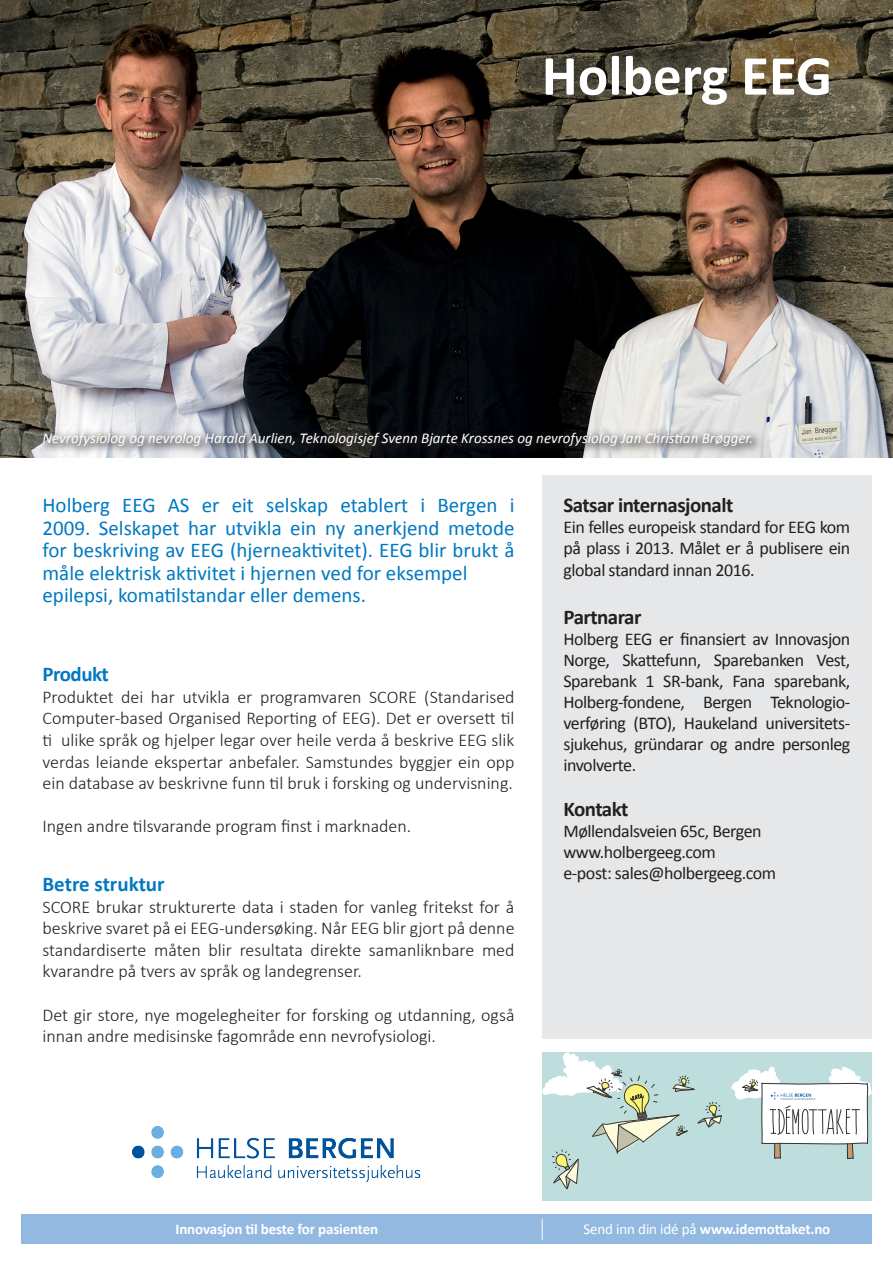
<style>
.page{position:relative;width:893px;height:1263px;background:#fff}
.page>*{position:absolute;margin:0;border:0;box-sizing:border-box;transform-origin:0 0}
.t1{font:700 57px "Calibri";color:#fff}
.t2{font:21px/22.5px "Calibri";color:#0079c2;text-align:justify}
.t3{font:700 21px "Calibri";letter-spacing:-.025em;color:#231f20}
.t4{font:700 21px "Calibri";letter-spacing:-.005em;color:#0079c2}
.t5{font:700 21px "Calibri";letter-spacing:-.025em;color:#0079c2}
.t6{font:300 18px/21.6px "Calibri";color:#231f20;text-align:justify}
.t7{font:18px/21px "Calibri";letter-spacing:-.025em;color:#231f20;text-align:justify}
.t8{font:italic 15px "Calibri";color:#fff}
.t9{font:700 15px "Calibri";letter-spacing:-.01em;color:#fff}
.s1{font-weight:400}
</style>
<div class="page">
<img style="left:0;top:0;width:893px;height:457px">
<div style="left:37px;top:427px;width:727px;height:31px;background:#231f20;opacity:.46"></div>
<div style="left:542px;top:1052px;width:330px;height:148px;background:#bddedc"></div>
<svg style="left:542px;top:1052px;width:180px;height:137px"></svg>
<svg style="left:731px;top:1067px;width:141px;height:92px"></svg>
<div style="left:542px;top:475px;width:330px;height:564px;background:#e6e7e9"></div>
<div style="left:21px;top:1214px;width:851px;height:30px;background:#94b9e1"></div>
<svg style="left:542px;top:1218px;width:1px;height:22px"></svg>
<img style="left:133px;top:1126px;width:288px;height:56px">
<p class="t1" style="left:542px;top:39px;width:292px">Holberg EEG</p>
<p class="t8" style="left:43px;top:428px;width:712px">Nevrofysiolog og nevrolog Harald Aurlien, Teknologisjef Svenn Bjarte Krossnes og nevrofysiolog Jan Christian Brøgger.</p>
<p class="t2" style="left:43px;top:494px;width:473px">Holberg EEG AS er eit selskap etablert i Bergen i 2009. Selskapet har utvikla ein ny anerkjend metode for beskriving av EEG (hjerneaktivitet). EEG blir brukt å måle elektrisk aktivitet i hjernen ved for eksempel</p>
<p class="t2" style="left:43px;top:584px;width:325px">epilepsi, komatilstandar eller demens.</p>
<p class="t5" style="left:43px;top:661px;width:68px">Produkt</p>
<p class="t6" style="left:43px;top:686px;width:474px">Produktet dei har utvikla er programvaren SCORE (Standarised Computer-based Organised Reporting of EEG). Det er oversett til ti ulike språk og hjelper legar over heile verda å beskrive EEG slik verdas leiande ekspertar anbefaler. Samstundes byggjer ein opp ein database av beskrivne funn til bruk i forsking og undervisning.</p>
<p class="t6" style="left:43px;top:815px;width:370px">Ingen andre tilsvarande program finst i marknaden.</p>
<p class="t4" style="left:43px;top:870px;width:124px">Betre struktur</p>
<p class="t6" style="left:43px;top:896px;width:473px">SCORE brukar strukturerte data i staden for vanleg fritekst for å beskrive svaret på ei EEG-undersøking. Når EEG blir gjort på denne standardiserte måten blir resultata direkte samanliknbare med kvarandre på tvers av språk og landegrenser.</p>
<p class="t6" style="left:43px;top:1004px;width:473px">Det gir store, nye mogelegheiter for forsking og utdanning, også innan andre medisinske fagområde enn nevrofysiologi.</p>
<p class="t3" style="left:563px;top:492px;width:171px">Satsar internasjonalt</p>
<p class="t7" style="left:563px;top:516px;width:288px">Ein felles europeisk standard for EEG kom på plass i 2013. Målet er å publisere ein global standard innan 2016.</p>
<p class="t3" style="left:563px;top:603px;width:80px">Partnarar</p>
<p class="t7" style="left:563px;top:628px;width:289px">Holberg EEG er finansiert av Innovasjon Norge, Skattefunn, Sparebanken Vest, Sparebank 1 SR-bank, Fana sparebank, Holberg-fondene, Bergen Teknologio&shy;verføring (BTO), Haukeland universitets&shy;sjukehus, gründarar og andre personleg involverte.</p>
<p class="t3" style="left:563px;top:795px;width:67px">Kontakt</p>
<p class="t7" style="left:563px;top:820px;width:200px">Møllendalsveien 65c, Bergen www.holbergeeg.com</p>
<p class="t7" style="left:563px;top:863px;width:214px">e-post: sales@holbergeeg.com</p>
<p class="t9" style="left:175px;top:1219px;width:204px">Innovasjon til beste for pasienten</p>
<p class="t9" style="left:584px;top:1219px;width:248px"><span class="s1">Send inn din idé på</span> www.idemottaket.no</p>
</div>
